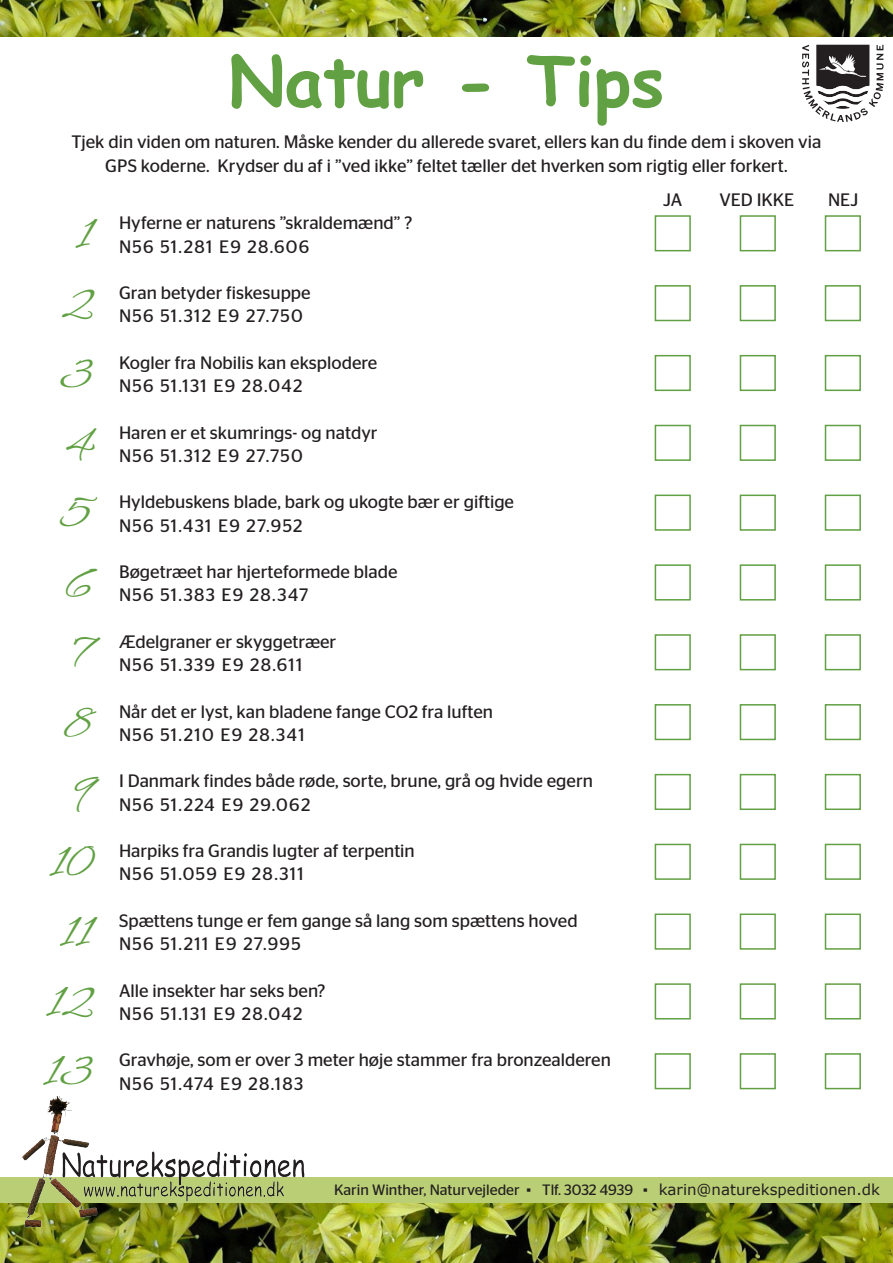
<style>
.page{position:relative;width:893px;height:1263px;background:#fff}
.page>*{position:absolute;margin:0;border:0;box-sizing:border-box;transform-origin:0 0}
.t1{font:700 69px "Comic Sans MS";color:#61a043}
.t2{font:45px "Alex Brush";color:#61a043}
.t3{font:18px/23.2px "Stag Sans";color:#231f20}
.t4{font:15px "Stag Sans";color:#231f20}
.s1{font-family:"Verdana"}
</style>
<div class="page">
<div style="left:0;top:1178px;width:893px;height:85px;background:#bacf75"></div>
<img style="left:0;top:1203px;width:893px;height:60px">
<img style="left:18px;top:1096px;width:289px;height:137px">
<div style="left:825px;top:215px;width:36px;height:36px;border:2px solid #61a043"></div>
<div style="left:825px;top:285px;width:36px;height:36px;border:2px solid #61a043"></div>
<div style="left:825px;top:355px;width:36px;height:36px;border:2px solid #61a043"></div>
<div style="left:825px;top:425px;width:36px;height:36px;border:2px solid #61a043"></div>
<div style="left:825px;top:495px;width:36px;height:36px;border:2px solid #61a043"></div>
<div style="left:825px;top:564px;width:36px;height:36px;border:2px solid #61a043"></div>
<div style="left:825px;top:634px;width:36px;height:36px;border:2px solid #61a043"></div>
<div style="left:825px;top:704px;width:36px;height:36px;border:2px solid #61a043"></div>
<div style="left:825px;top:774px;width:36px;height:36px;border:2px solid #61a043"></div>
<div style="left:825px;top:844px;width:36px;height:36px;border:2px solid #61a043"></div>
<div style="left:825px;top:913px;width:36px;height:37px;border:2px solid #61a043"></div>
<div style="left:825px;top:983px;width:36px;height:36px;border:2px solid #61a043"></div>
<div style="left:825px;top:1053px;width:36px;height:36px;border:2px solid #61a043"></div>
<div style="left:740px;top:215px;width:36px;height:36px;border:2px solid #61a043"></div>
<div style="left:740px;top:285px;width:36px;height:36px;border:2px solid #61a043"></div>
<div style="left:740px;top:355px;width:36px;height:36px;border:2px solid #61a043"></div>
<div style="left:740px;top:425px;width:36px;height:36px;border:2px solid #61a043"></div>
<div style="left:740px;top:495px;width:36px;height:36px;border:2px solid #61a043"></div>
<div style="left:740px;top:564px;width:36px;height:36px;border:2px solid #61a043"></div>
<div style="left:740px;top:634px;width:36px;height:36px;border:2px solid #61a043"></div>
<div style="left:740px;top:704px;width:36px;height:36px;border:2px solid #61a043"></div>
<div style="left:740px;top:774px;width:36px;height:36px;border:2px solid #61a043"></div>
<div style="left:740px;top:844px;width:36px;height:36px;border:2px solid #61a043"></div>
<div style="left:740px;top:913px;width:36px;height:37px;border:2px solid #61a043"></div>
<div style="left:740px;top:983px;width:36px;height:36px;border:2px solid #61a043"></div>
<div style="left:740px;top:1053px;width:36px;height:36px;border:2px solid #61a043"></div>
<div style="left:655px;top:215px;width:36px;height:36px;border:2px solid #61a043"></div>
<div style="left:655px;top:285px;width:36px;height:36px;border:2px solid #61a043"></div>
<div style="left:655px;top:355px;width:36px;height:36px;border:2px solid #61a043"></div>
<div style="left:655px;top:425px;width:36px;height:36px;border:2px solid #61a043"></div>
<div style="left:655px;top:495px;width:36px;height:36px;border:2px solid #61a043"></div>
<div style="left:655px;top:564px;width:36px;height:36px;border:2px solid #61a043"></div>
<div style="left:655px;top:634px;width:36px;height:36px;border:2px solid #61a043"></div>
<div style="left:655px;top:704px;width:36px;height:36px;border:2px solid #61a043"></div>
<div style="left:655px;top:774px;width:36px;height:36px;border:2px solid #61a043"></div>
<div style="left:655px;top:844px;width:36px;height:36px;border:2px solid #61a043"></div>
<div style="left:655px;top:913px;width:36px;height:37px;border:2px solid #61a043"></div>
<div style="left:655px;top:983px;width:36px;height:36px;border:2px solid #61a043"></div>
<div style="left:655px;top:1053px;width:36px;height:36px;border:2px solid #61a043"></div>
<img style="left:0;top:0;width:893px;height:37px">
<svg style="left:802px;top:45px;width:82px;height:77px"></svg>
<h1 class="t1" style="left:229px;top:30px;width:437px">Natur - Tips</h1>
<p class="t3" style="left:72px;top:130px;width:751px;text-align:center">Tjek din viden om naturen. Måske kender du allerede svaret, ellers kan du finde dem i skoven via<br>GPS koderne. Krydser du af i ”ved ikke” feltet tæller det hverken som rigtig eller forkert.</p>
<p class="t3" style="left:663px;top:188px;width:21px">JA</p>
<p class="t3" style="left:719px;top:188px;width:76px">VED IKKE</p>
<p class="t3" style="left:828px;top:188px;width:32px">NEJ</p>
<h2 class="t2" style="left:76px;top:210px;width:17px">1</h2>
<p class="t3" style="left:119px;top:211px;width:295px">Hyferne er naturens ”skraldemænd” ?<br>N56 51.281 E9 28.606</p>
<h2 class="t2" style="left:62px;top:280px;width:31px">2</h2>
<p class="t3" style="left:119px;top:281px;width:193px">Gran betyder fiskesuppe<br>N56 51.312 E9 27.750</p>
<h2 class="t2" style="left:59px;top:350px;width:34px">3</h2>
<p class="t3" style="left:119px;top:351px;width:260px">Kogler fra Nobilis kan eksplodere<br>N56 51.131 E9 28.042</p>
<h2 class="t2" style="left:66px;top:419px;width:27px">4</h2>
<p class="t3" style="left:119px;top:421px;width:260px">Haren er et skumrings- og natdyr<br>N56 51.312 E9 27.750</p>
<h2 class="t2" style="left:62px;top:489px;width:31px">5</h2>
<p class="t3" style="left:119px;top:490px;width:397px">Hyldebuskens blade, bark og ukogte bær er giftige<br>N56 51.431 E9 27.952</p>
<h2 class="t2" style="left:64px;top:559px;width:29px">6</h2>
<p class="t3" style="left:119px;top:560px;width:280px">Bøgetræet har hjerteformede blade<br>N56 51.383 E9 28.347</p>
<h2 class="t2" style="left:69px;top:629px;width:24px">7</h2>
<p class="t3" style="left:119px;top:630px;width:219px">Ædelgraner er skyggetræer<br>N56 51.339 E9 28.611</p>
<h2 class="t2" style="left:64px;top:698px;width:29px">8</h2>
<p class="t3" style="left:119px;top:700px;width:376px">Når det er lyst, kan bladene fange CO2 fra luften<br>N56 51.210 E9 28.341</p>
<h2 class="t2" style="left:72px;top:768px;width:21px">9</h2>
<p class="t3" style="left:119px;top:769px;width:475px">I Danmark findes både røde, sorte, brune, grå og hvide egern<br>N56 51.224 E9 29.062</p>
<h2 class="t2" style="left:50px;top:838px;width:43px">10</h2>
<p class="t3" style="left:119px;top:839px;width:297px">Harpiks fra Grandis lugter af terpentin<br>N56 51.059 E9 28.311</p>
<h2 class="t2" style="left:60px;top:908px;width:33px">11</h2>
<p class="t3" style="left:119px;top:909px;width:460px">Spættens tunge er fem gange så lang som spættens hoved<br>N56 51.211 E9 27.995</p>
<h2 class="t2" style="left:47px;top:977px;width:46px">12</h2>
<p class="t3" style="left:119px;top:979px;width:208px">Alle insekter har seks ben?<br>N56 51.131 E9 28.042</p>
<h2 class="t2" style="left:43px;top:1047px;width:50px">13</h2>
<p class="t3" style="left:119px;top:1048px;width:493px">Gravhøje, som er over 3 meter høje stammer fra bronzealderen<br>N56 51.474 E9 28.183</p>
<p class="t4" style="left:334px;top:1181px;width:547px">Karin Winther, Naturvejleder <span class="s1">▪</span> Tlf. 3032 4939 <span class="s1">▪ karin@naturekspeditionen.dk</span></p>
</div>
